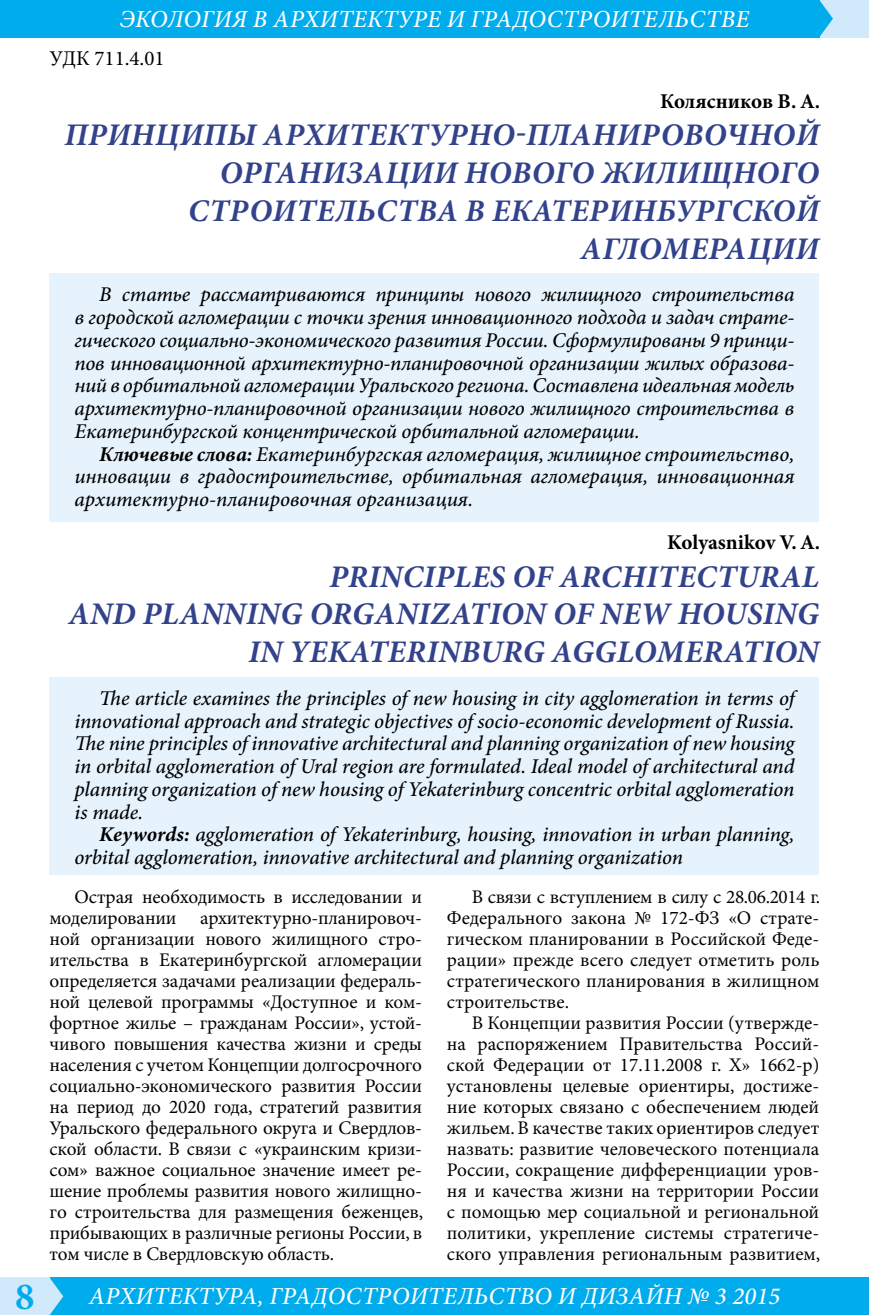
<style>
.page{position:relative;width:869px;height:1315px;background:#fff}
.page>*{position:absolute;margin:0;border:0;box-sizing:border-box;transform-origin:0 0}
.Номер_страницы{font:700 38.5px "Minion Pro";color:#00acec}
.Заголовок{font:italic 700 31.5px/37.8px "Minion Pro";letter-spacing:.01em;color:#32428b;text-align:right}
.t1{font:italic 500 24.5px "Minion Pro";letter-spacing:.01em;color:#fff}
.Аннотация{font:italic 500 21px/22.8px "Minion Pro";letter-spacing:-.01em;color:#000;text-align:justify}
.Автор{font:700 21px "Minion Pro";letter-spacing:-.005em;color:#000}
.УДК-ББК{font:21px "Minion Pro";color:#000}
.t2{font:19.25px/21px "Minion Pro";color:#000;text-align:justify}
.s1{font-weight:700}
</style>
<div class="page">
<div style="left:46px;top:1277px;width:822px;height:38px;background:#00acec"></div>
<div style="left:819px;top:0;width:49px;height:37px;background:#d0eafb"></div>
<div style="left:0;top:1277px;width:50px;height:38px;background:#d0eafb"></div>
<div style="left:0;top:0;width:819px;height:37px;background:#00acec"></div>
<svg style="left:50px;top:1278px;width:13px;height:37px"></svg>
<svg style="left:819px;top:0;width:13px;height:37px"></svg>
<div style="left:50px;top:677px;width:769px;height:198px;background:#e6f3fd"></div>
<div style="left:50px;top:274px;width:769px;height:248px;background:#e6f3fd"></div>
<p class="t1" style="left:120px;top:2px;width:630px">ЭКОЛОГИЯ В АРХИТЕКТУРЕ И ГРАДОСТРОИТЕЛЬСТВЕ</p>
<p class="УДК-ББК" style="left:50px;top:46px;width:116px">УДК 711.4.01</p>
<p class="Автор" style="left:660px;top:88px;width:161px">Колясников В. А.</p>
<p class="Заголовок" style="left:64px;top:118px;width:756px">ПРИНЦИПЫ АРХИТЕКТУРНО-ПЛАНИРОВОЧНОЙ<br>ОРГАНИЗАЦИИ НОВОГО ЖИЛИЩНОГО<br>СТРОИТЕЛЬСТВА В ЕКАТЕРИНБУРГСКОЙ<br>АГЛОМЕРАЦИИ</p>
<p class="Аннотация" style="left:74px;top:283px;width:721px;text-indent:25px">В статье рассматриваются принципы нового жилищного строительства в городской агломерации с точки зрения инновационного подхода и задач страте&shy;гического социально-экономического развития России. Сформулированы 9 принци&shy;пов инновационной архитектурно-планировочной организации жилых образова&shy;ний в орбитальной агломерации Уральского региона. Составлена идеальная модель архитектурно-планировочной организации нового жилищного строительства в Екатеринбургской концентрической орбитальной агломерации.</p>
<p class="Аннотация" style="left:74px;top:442px;width:721px;text-indent:25px"><span class="s1">Ключевые слова:</span> Екатеринбургская агломерация, жилищное строительство, инновации в градостроительстве, орбитальная агломерация, инновационная архитектурно-планировочная организация.</p>
<p class="Автор" style="left:667px;top:529px;width:154px">Kolyasnikov V. A.</p>
<p class="Заголовок" style="left:68px;top:559px;width:751px">PRINCIPLES OF ARCHITECTURAL<br>AND PLANNING ORGANIZATION OF NEW HOUSING<br>IN YEKATERINBURG AGGLOMERATION</p>
<p class="Аннотация" style="left:74px;top:686px;width:721px;text-indent:25px">The article examines the principles of new housing in city agglomeration in terms of innovational approach and strategic objectives of socio-economic development of Russia.<br>The nine principles of innovative architectural and planning organization of new housing in orbital agglomeration of Ural region are formulated. Ideal model of architectural and planning organization of new housing of Yekaterinburg concentric orbital agglomeration is made.</p>
<p class="Аннотация" style="left:74px;top:823px;width:721px;text-indent:25px"><span class="s1">Keywords:</span> agglomeration of Yekaterinburg, housing, innovation in urban planning, orbital agglomeration, innovative architectural and planning organization</p>
<p class="t2" style="left:50px;top:887px;width:375px;text-indent:25px">Острая необходимость в исследовании и моделировании архитектурно-планировоч&shy;ной организации нового жилищного стро&shy;ительства в Екатеринбургской агломерации определяется задачами реализации федераль&shy;ной целевой программы «Доступное и ком&shy;фортное жилье – гражданам России», устой&shy;чивого повышения качества жизни и среды населения с учетом Концепции долгосрочного социально-экономического развития России на период до 2020 года, стратегий развития Уральского федерального округа и Свердлов&shy;ской области. В связи с «украинским кризи&shy;сом» важное социальное значение имеет ре&shy;шение проблемы развития нового жилищно&shy;го строительства для размещения беженцев, прибывающих в различные регионы России, в том числе в Свердловскую область.</p>
<p class="t2" style="left:446px;top:887px;width:375px;text-indent:25px">В связи с вступлением в силу с 28.06.2014 г.<br>Федерального закона № 172-ФЗ «О страте&shy;гическом планировании в Российской Феде&shy;рации» прежде всего следует отметить роль стратегического планирования в жилищном строительстве.</p>
<p class="t2" style="left:446px;top:1013px;width:375px;text-indent:25px">В Концепции развития России (утвержде&shy;на распоряжением Правительства Россий&shy;ской Федерации от 17.11.2008 г. X» 1662-р) установлены целевые ориентиры, достиже&shy;ние которых связано с обеспечением людей жильем. В качестве таких ориентиров следует назвать: развитие человеческого потенциала России, сокращение дифференциации уров&shy;ня и качества жизни на территории России с помощью мер социальной и региональной политики, укрепление системы стратегиче&shy;ского управления региональным развитием,</p>
<p class="Номер_страницы" style="left:15px;top:1273px;width:21px">8</p>
<p class="t1" style="left:89px;top:1279px;width:692px">АРХИТЕКТУРА, ГРАДОСТРОИТЕЛЬСТВО И ДИЗАЙН № 3 2015</p>
</div>
